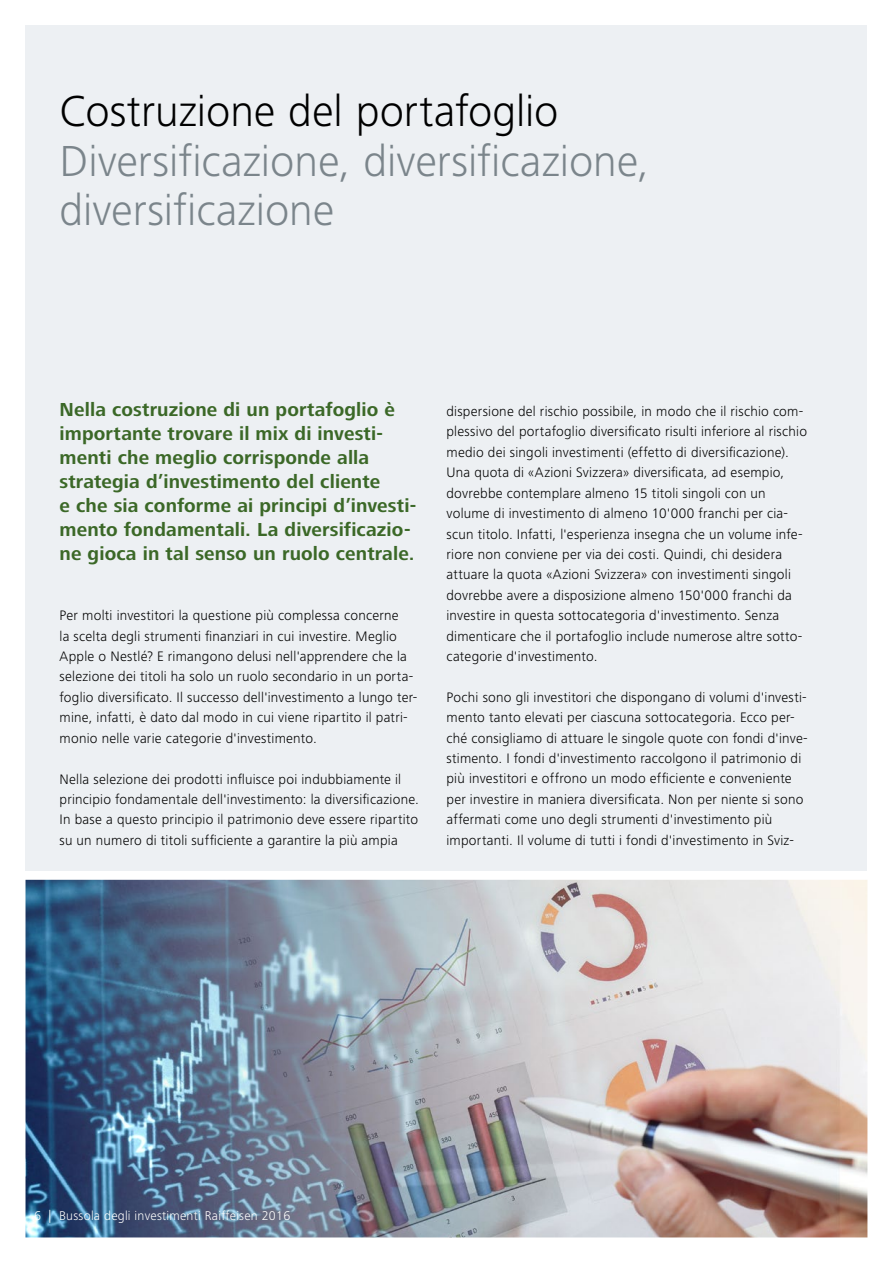
<style>
.page{position:relative;width:893px;height:1263px;background:#fff}
.page>*{position:absolute;margin:0;border:0;box-sizing:border-box;transform-origin:0 0}
.t1{font:300 45px/49.5px "Frutiger Next LT";color:#7b858b}
.t2{font:300 45px "Frutiger Next LT";color:#000}
.t3{font:700 19.5px/24px "Frutiger Next LT";letter-spacing:.01em;color:#3b6827}
.t4{font:300 14.25px/20.4px "Frutiger Next LT";letter-spacing:.015em;color:#000}
.t5{font:300 13.2px "Frutiger Next LT";letter-spacing:.02em;color:#fff}
</style>
<div class="page">
<div style="left:26px;top:26px;width:841px;height:845px;background:#edf0f3"></div>
<img style="left:26px;top:880px;width:841px;height:357px">
<h1 class="t2" style="left:60px;top:86px;width:501px">Costruzione del portafoglio</h1>
<h1 class="t1" style="left:60px;top:136px;width:591px">Diversificazione, diversificazione, diversificazione</h1>
<p class="t3" style="left:60px;top:398px;width:358px">Nella costruzione di un portafoglio è importante trovare il mix di investi&shy;menti che meglio corrisponde alla strategia d’investimento del cliente<br>e che sia conforme ai principi d’investi&shy;mento fondamentali. La diversificazio&shy;ne gioca in tal senso un ruolo centrale.</p>
<p class="t4" style="left:60px;top:605px;width:359px">Per molti investitori la questione più complessa concerne<br>la scelta degli strumenti finanziari in cui investire. Meglio Apple o Nestlé? E rimangono delusi nell'apprendere che la selezione dei titoli ha solo un ruolo secondario in un porta&shy;foglio diversificato. Il successo dell'investimento a lungo ter&shy;mine, infatti, è dato dal modo in cui viene ripartito il patri&shy;monio nelle varie categorie d'investimento.</p>
<p class="t4" style="left:60px;top:769px;width:361px">Nella selezione dei prodotti influisce poi indubbiamente il principio fondamentale dell'investimento: la diversificazione.<br>In base a questo principio il patrimonio deve essere ripartito su un numero di titoli sufficiente a garantire la più ampia</p>
<p class="t4" style="left:446px;top:401px;width:362px">dispersione del rischio possibile, in modo che il rischio com&shy;plessivo del portafoglio diversificato risulti inferiore al rischio medio dei singoli investimenti (effetto di diversificazione).<br>Una quota di «Azioni Svizzera» diversificata, ad esempio, dovrebbe contemplare almeno 15 titoli singoli con un volume di investimento di almeno 10'000 franchi per cia&shy;scun titolo. Infatti, l'esperienza insegna che un volume infe&shy;riore non conviene per via dei costi. Quindi, chi desidera attuare la quota «Azioni Svizzera» con investimenti singoli dovrebbe avere a disposizione almeno 150'000 franchi da investire in questa sottocategoria d'investimento. Senza dimenticare che il portafoglio include numerose altre sotto&shy;categorie d'investimento.</p>
<p class="t4" style="left:446px;top:687px;width:363px">Pochi sono gli investitori che dispongano di volumi d'investi&shy;mento tanto elevati per ciascuna sottocategoria. Ecco per&shy;ché consigliamo di attuare le singole quote con fondi d'inve&shy;stimento. I fondi d'investimento raccolgono il patrimonio di più investitori e offrono un modo efficiente e conveniente per investire in maniera diversificata. Non per niente si sono affermati come uno degli strumenti d'investimento più importanti. Il volume di tutti i fondi d'investimento in Sviz-</p>
<p class="t5" style="left:34px;top:1209px;width:258px">6 | Bussola degli investimenti Raiffeisen 2016</p>
</div>
